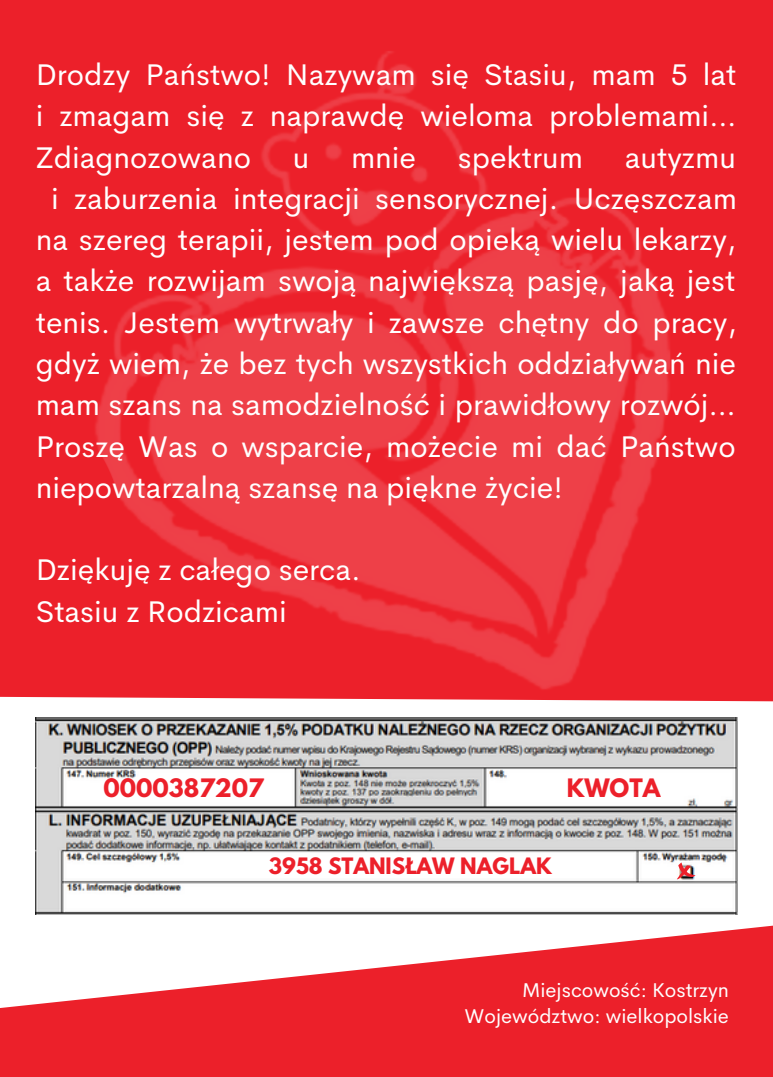
<style>
.page{position:relative;width:773px;height:1077px;background:#fff}
.page>*{position:absolute;margin:0;border:0;box-sizing:border-box;transform-origin:0 0}
.t1{font:30px/41.2px "Cerebri Sans";color:#fff;text-align:justify}
.t2{font:700 22.5px "League Spartan";color:#ec202a}
.t3{font:20px "Cerebri Sans";color:#fff}
.t4{font:700 20px "League Spartan";color:#ec202a}
</style>
<div class="page">
<div style="left:0;top:0;width:772px;height:1076px;background:#ec202a"></div>
<svg style="left:0;top:696px;width:772px;height:221px;background:#f9f3f4"></svg>
<svg style="left:0;top:917px;width:772px;height:91px;fill:#fff"></svg>
<img style="left:91px;top:51px;width:591px;height:664px">
<img style="left:36px;top:717px;width:701px;height:197px">
<svg style="left:676px;top:862px;width:19px;height:17px"></svg>
<p class="t1" style="left:36px;top:54px;width:702px">Drodzy Państwo! Nazywam się Stasiu, mam 5 lat i zmagam się z naprawdę wieloma problemami… Zdiagnozowano</p>
<p class="t1" style="left:293px;top:136px;width:18px">u</p>
<p class="t1" style="left:351px;top:136px;width:67px">mnie</p>
<p class="t1" style="left:458px;top:136px;width:127px">spektrum</p>
<p class="t1" style="left:624px;top:136px;width:113px">autyzmu</p>
<p class="t1" style="left:51px;top:178px;width:687px">i zaburzenia integracji sensorycznej. Uczęszczam</p>
<p class="t1" style="left:36px;top:219px;width:702px">na szereg terapii, jestem pod opieką wielu lekarzy,</p>
<p class="t1" style="left:36px;top:260px;width:701px">a także rozwijam swoją największą pasję, jaką jest</p>
<p class="t1" style="left:36px;top:301px;width:702px">tenis. Jestem wytrwały i zawsze chętny do pracy,</p>
<p class="t1" style="left:36px;top:343px;width:701px">gdyż wiem, że bez tych wszystkich oddziaływań nie</p>
<p class="t1" style="left:36px;top:384px;width:701px">mam szans na samodzielność i prawidłowy rozwój…</p>
<p class="t1" style="left:36px;top:425px;width:701px">Proszę Was o wsparcie, możecie mi dać Państwo</p>
<p class="t1" style="left:36px;top:466px;width:528px">niepowtarzalną szansę na piękne życie!</p>
<p class="t1" style="left:36px;top:549px;width:326px">Dziękuję z całego serca.</p>
<p class="t1" style="left:36px;top:590px;width:252px">Stasiu z Rodzicami</p>
<p class="t2" style="left:103px;top:776px;width:162px">0000387207</p>
<p class="t2" style="left:566px;top:776px;width:95px">KWOTA</p>
<p class="t4" style="left:269px;top:856px;width:284px">3958 STANISŁAW NAGLAK</p>
<p class="t3" style="left:522px;top:976px;width:208px">Miejscowość: Kostrzyn</p>
<p class="t3" style="left:464px;top:1003px;width:266px">Województwo: wielkopolskie</p>
</div>
